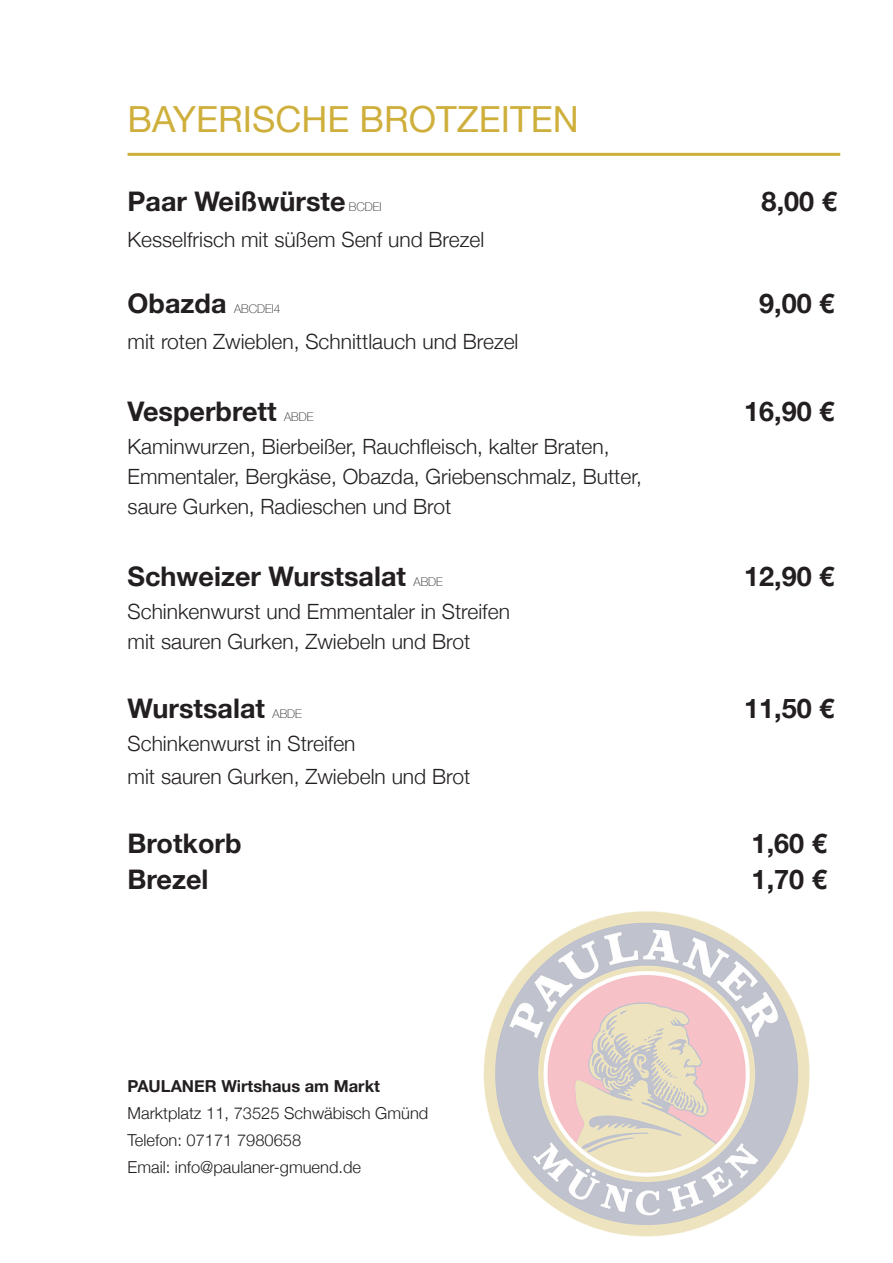
<style>
.page{position:relative;width:893px;height:1263px;background:#fff}
.page>*{position:absolute;margin:0;border:0;box-sizing:border-box;transform-origin:0 0}
.t1{font:36px "Helvetica Neue";color:#cfaf3b}
.t2{font:700 27px "Helvetica Neue";color:#231f20}
.t3{font:300 21px "Helvetica Neue";color:#231f20}
.t4{font:300 16.5px "Helvetica Neue";color:#231f20}
.t5{font:700 16.5px "Helvetica Neue";color:#231f20}
.t6{font:100 12px "Helvetica Neue";color:#231f20}
</style>
<div class="page">
<hr style="left:128px;top:153px;width:712px;height:3px;background:#cfaf3b">
<img style="left:483px;top:911px;width:327px;height:326px">
<p class="t1" style="left:128px;top:93px;width:453px">BAYERISCHE BROTZEITEN</p>
<p class="t2" style="left:128px;top:180px;width:219px">Paar Weißwürste</p>
<p class="t6" style="left:349px;top:197px;width:34px">BCDEI</p>
<p class="t2" style="left:762px;top:180px;width:77px">8,00 €</p>
<p class="t3" style="left:128px;top:222px;width:358px">Kesselfrisch mit süßem Senf und Brezel</p>
<p class="t2" style="left:128px;top:282px;width:101px">Obazda</p>
<p class="t6" style="left:234px;top:299px;width:48px">ABCDEI4</p>
<p class="t2" style="left:759px;top:282px;width:77px">9,00 €</p>
<p class="t3" style="left:128px;top:324px;width:392px">mit roten Zwieblen, Schnittlauch und Brezel</p>
<p class="t2" style="left:128px;top:390px;width:151px">Vesperbrett</p>
<p class="t6" style="left:284px;top:407px;width:31px">ABDE</p>
<p class="t2" style="left:744px;top:390px;width:92px">16,90 €</p>
<p class="t3" style="left:128px;top:429px;width:483px">Kaminwurzen, Bierbeißer, Rauchfleisch, kalter Braten,</p>
<p class="t3" style="left:128px;top:459px;width:516px">Emmentaler, Bergkäse, Obazda, Griebenschmalz, Butter,</p>
<p class="t3" style="left:128px;top:489px;width:325px">saure Gurken, Radieschen und Brot</p>
<p class="t2" style="left:128px;top:555px;width:280px">Schweizer Wurstsalat</p>
<p class="t6" style="left:414px;top:572px;width:31px">ABDE</p>
<p class="t2" style="left:744px;top:555px;width:92px">12,90 €</p>
<p class="t3" style="left:128px;top:594px;width:384px">Schinkenwurst und Emmentaler in Streifen</p>
<p class="t3" style="left:128px;top:624px;width:344px">mit sauren Gurken, Zwiebeln und Brot</p>
<p class="t2" style="left:128px;top:687px;width:139px">Wurstsalat</p>
<p class="t6" style="left:273px;top:704px;width:31px">ABDE</p>
<p class="t2" style="left:744px;top:687px;width:92px">11,50 €</p>
<p class="t3" style="left:128px;top:726px;width:229px">Schinkenwurst in Streifen</p>
<p class="t3" style="left:128px;top:759px;width:344px">mit sauren Gurken, Zwiebeln und Brot</p>
<p class="t2" style="left:128px;top:822px;width:116px">Brotkorb</p>
<p class="t2" style="left:752px;top:822px;width:77px">1,60 €</p>
<p class="t2" style="left:128px;top:858px;width:82px">Brezel</p>
<p class="t2" style="left:752px;top:858px;width:77px">1,70 €</p>
<p class="t5" style="left:128px;top:1073px;width:254px">PAULANER Wirtshaus am Markt</p>
<p class="t4" style="left:128px;top:1100px;width:302px">Marktplatz 11, 73525 Schwäbisch Gmünd</p>
<p class="t4" style="left:128px;top:1127px;width:175px">Telefon: 07171 7980658</p>
<p class="t4" style="left:128px;top:1154px;width:235px">Email: info@paulaner-gmuend.de</p>
</div>
